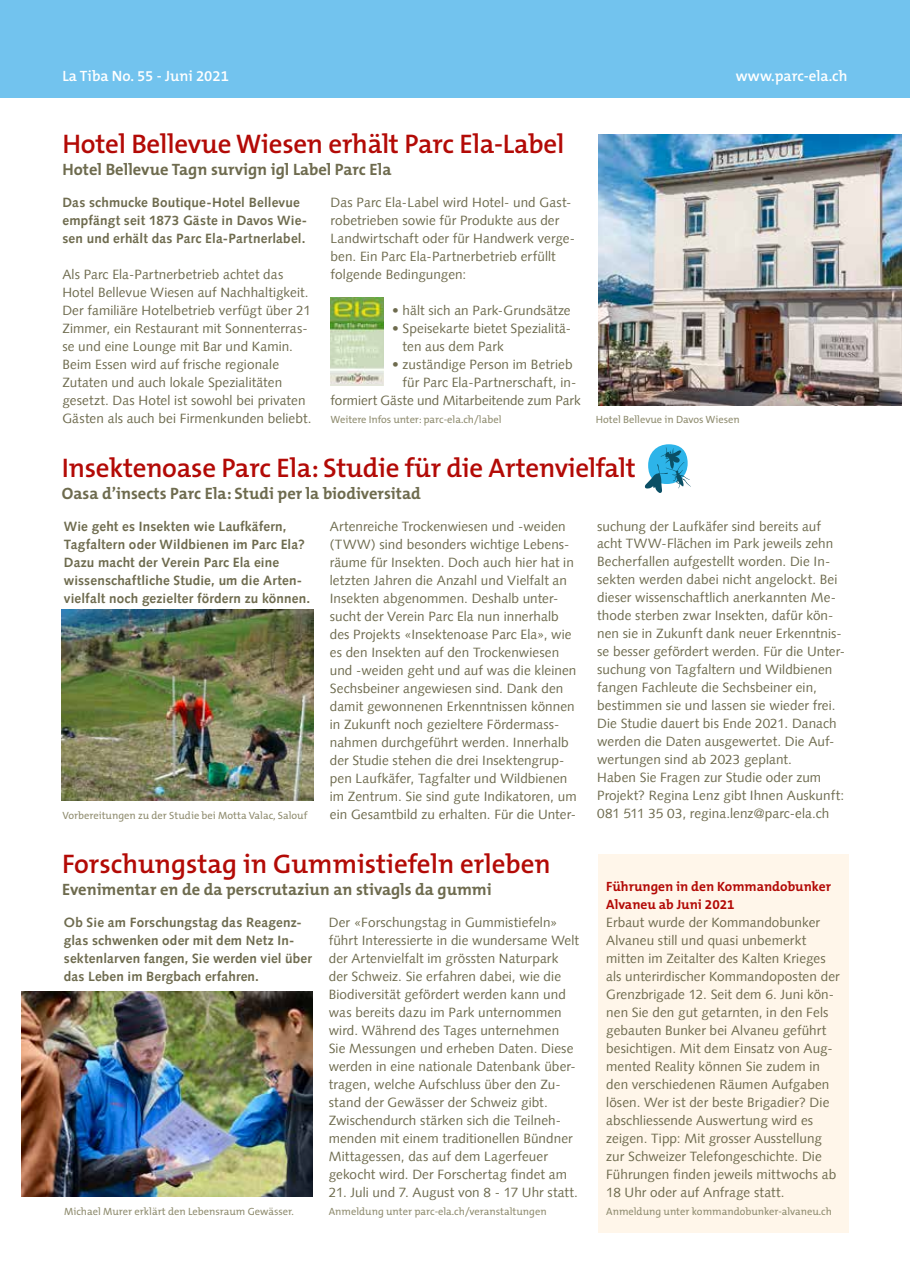
<style>
.page{position:relative;width:910px;height:1280px;background:#fff}
.page>*{position:absolute;margin:0;border:0;box-sizing:border-box;transform-origin:0 0}
.t1{font:600 27px "The Mix B6";letter-spacing:-.01em;color:#b30a06}
.t2{font:700 16.5px "The Mix B7";color:#6e6b4e}
.t3{font:600 15px "The Mix B6";color:#fff}
.t4{font:13.5px/18px "Syntax LT";letter-spacing:.005em;color:#6e6b4e}
.t5{font:700 13.5px/18px "Syntax LT";letter-spacing:.01em;color:#6e6b4e}
.t6{font:700 13.5px/18px "The Mix B7";color:#b30a06}
.t7{font:10.5px "The Mix B5 Plain";color:#8f8c6f}
</style>
<div class="page">
<img style="left:598px;top:135px;width:303px;height:270px">
<img style="left:62px;top:609px;width:251px;height:191px">
<img style="left:331px;top:298px;width:52px;height:88px">
<div style="left:598px;top:855px;width:250px;height:378px;background:#fff6ea"></div>
<img style="left:21px;top:992px;width:291px;height:205px">
<svg style="left:645px;top:444px;width:46px;height:49px"></svg>
<div style="left:0;top:0;width:910px;height:99px;background:#72c3ee"></div>
<p class="t3" style="left:63px;top:67px;width:168px">La Tiba No. 55 - Juni 2021</p>
<p class="t3" style="left:736px;top:67px;width:113px">www.parc-ela.ch</p>
<h1 class="t1" style="left:62px;top:129px;width:503px">Hotel Bellevue Wiesen erhält Parc Ela-Label</h1>
<p class="t2" style="left:62px;top:160px;width:330px">Hotel Bellevue Tagn survign igl Label Parc Ela</p>
<p class="t5" style="left:62px;top:193px;width:246px">Das schmucke Boutique-Hotel Bellevue empfängt seit 1873 Gäste in Davos Wie&shy;sen und erhält das Parc Ela-Partnerlabel.</p>
<p class="t4" style="left:62px;top:265px;width:251px">Als Parc Ela-Partnerbetrieb achtet das Hotel Bellevue Wiesen auf Nachhaltigkeit.<br>Der familiäre Hotelbetrieb verfügt über 21<br>Zimmer, ein Restaurant mit Sonnenterras&shy;se und eine Lounge mit Bar und Kamin.<br>Beim Essen wird auf frische regionale Zutaten und auch lokale Spezialitäten gesetzt. Das Hotel ist sowohl bei privaten Gästen als auch bei Firmenkunden beliebt.</p>
<p class="t4" style="left:331px;top:193px;width:246px">Das Parc Ela-Label wird Hotel- und Gast&shy;robetrieben sowie für Produkte aus der Landwirtschaft oder für Handwerk verge&shy;ben. Ein Parc Ela-Partnerbetrieb erfüllt folgende Bedingungen:</p>
<p class="t4" style="left:392px;top:301px;width:180px">• hält sich an Park-Grundsätze</p>
<p class="t4" style="left:403px;top:319px;width:170px;text-indent:-11px">• Speisekarte bietet Spezialitä&shy;ten aus dem Park</p>
<p class="t4" style="left:392px;top:355px;width:182px">• zuständige Person im Betrieb</p>
<p class="t4" style="left:403px;top:373px;width:175px">für Parc Ela-Partnerschaft, in-</p>
<p class="t4" style="left:331px;top:391px;width:252px">formiert Gäste und Mitarbeitende zum Park</p>
<p class="t7" style="left:331px;top:413px;width:172px">Weitere Infos unter: parc-ela.ch/label</p>
<p class="t7" style="left:596px;top:413px;width:145px">Hotel Bellevue in Davos Wiesen</p>
<h1 class="t1" style="left:62px;top:453px;width:575px">Insektenoase Parc Ela: Studie für die Artenvielfalt</h1>
<p class="t2" style="left:62px;top:484px;width:360px">Oasa d’insects Parc Ela: Studi per la biodiversitad</p>
<p class="t5" style="left:64px;top:517px;width:248px">Wie geht es Insekten wie Laufkäfern, Tagfaltern oder Wildbienen im Parc Ela?<br>Dazu macht der Verein Parc Ela eine wissenschaftliche Studie, um die Arten&shy;vielfalt noch gezielter fördern zu können.</p>
<p class="t7" style="left:63px;top:809px;width:246px">Vorbereitungen zu der Studie bei Motta Valac, Salouf</p>
<p class="t4" style="left:330px;top:517px;width:248px">Artenreiche Trockenwiesen und -weiden (TWW) sind besonders wichtige Lebens&shy;räume für Insekten. Doch auch hier hat in letzten Jahren die Anzahl und Vielfalt an Insekten abgenommen. Deshalb unter&shy;sucht der Verein Parc Ela nun innerhalb des Projekts «Insektenoase Parc Ela», wie es den Insekten auf den Trockenwiesen und -weiden geht und auf was die kleinen Sechsbeiner angewiesen sind. Dank den damit gewonnenen Erkenntnissen können in Zukunft noch gezieltere Fördermass&shy;nahmen durchgeführt werden. Innerhalb der Studie stehen die drei Insektengrup&shy;pen Laufkäfer, Tagfalter und Wildbienen im Zentrum. Sie sind gute Indikatoren, um ein Gesamtbild zu erhalten. Für die Unter-</p>
<p class="t4" style="left:597px;top:517px;width:249px">suchung der Laufkäfer sind bereits auf acht TWW-Flächen im Park jeweils zehn Becherfallen aufgestellt worden. Die In&shy;sekten werden dabei nicht angelockt. Bei dieser wissenschaftlich anerkannten Me&shy;thode sterben zwar Insekten, dafür kön&shy;nen sie in Zukunft dank neuer Erkenntnis&shy;se besser gefördert werden. Für die Unter&shy;suchung von Tagfaltern und Wildbienen fangen Fachleute die Sechsbeiner ein, bestimmen sie und lassen sie wieder frei.<br>Die Studie dauert bis Ende 2021. Danach werden die Daten ausgewertet. Die Auf&shy;wertungen sind ab 2023 geplant.<br>Haben Sie Fragen zur Studie oder zum Projekt? Regina Lenz gibt Ihnen Auskunft:<br>081 511 35 03, regina.lenz@parc-ela.ch</p>
<h1 class="t1" style="left:62px;top:849px;width:490px">Forschungstag in Gummistiefeln erleben</h1>
<p class="t2" style="left:62px;top:880px;width:431px">Evenimentar en de da perscrutaziun an stivagls da gummi</p>
<p class="t5" style="left:64px;top:913px;width:249px">Ob Sie am Forschungstag das Reagenz&shy;glas schwenken oder mit dem Netz In&shy;sektenlarven fangen, Sie werden viel über das Leben im Bergbach erfahren.</p>
<p class="t7" style="left:64px;top:1205px;width:231px">Michael Murer erklärt den Lebensraum Gewässer.</p>
<p class="t4" style="left:329px;top:913px;width:252px">Der «Forschungstag in Gummistiefeln» führt Interessierte in die wundersame Welt der Artenvielfalt im grössten Naturpark der Schweiz. Sie erfahren dabei, wie die Biodiversität gefördert werden kann und was bereits dazu im Park unternommen wird. Während des Tages unternehmen Sie Messungen und erheben Daten. Diese werden in eine nationale Datenbank über&shy;tragen, welche Aufschluss über den Zu&shy;stand der Gewässer der Schweiz gibt.<br>Zwischendurch stärken sich die Teilneh&shy;menden mit einem traditionellen Bündner Mittagessen, das auf dem Lagerfeuer gekocht wird. Der Forschertag findet am</p>
<p class="t4" style="left:329px;top:1183px;width:251px">21. Juli und 7. August von 8 - 17 Uhr statt.</p>
<p class="t7" style="left:329px;top:1205px;width:219px">Anmeldung unter parc-ela.ch/veranstaltungen</p>
<p class="t6" style="left:606px;top:877px;width:226px">Führungen in den Kommandobunker<br>Alvaneu ab Juni 2021</p>
<p class="t4" style="left:606px;top:913px;width:235px">Erbaut wurde der Kommandobunker Alvaneu still und quasi unbemerkt mitten im Zeitalter des Kalten Krieges als unterirdischer Kommandoposten der Grenzbrigade 12. Seit dem 6. Juni kön&shy;nen Sie den gut getarnten, in den Fels gebauten Bunker bei Alvaneu geführt besichtigen. Mit dem Einsatz von Aug&shy;mented Reality können Sie zudem in den verschiedenen Räumen Aufgaben lösen. Wer ist der beste Brigadier? Die abschliessende Auswertung wird es zeigen. Tipp: Mit grosser Ausstellung zur Schweizer Telefongeschichte. Die Führungen finden jeweils mittwochs ab 18 Uhr oder auf Anfrage statt.</p>
<p class="t7" style="left:606px;top:1205px;width:227px">Anmeldung unter kommandobunker-alvaneu.ch</p>
</div>
